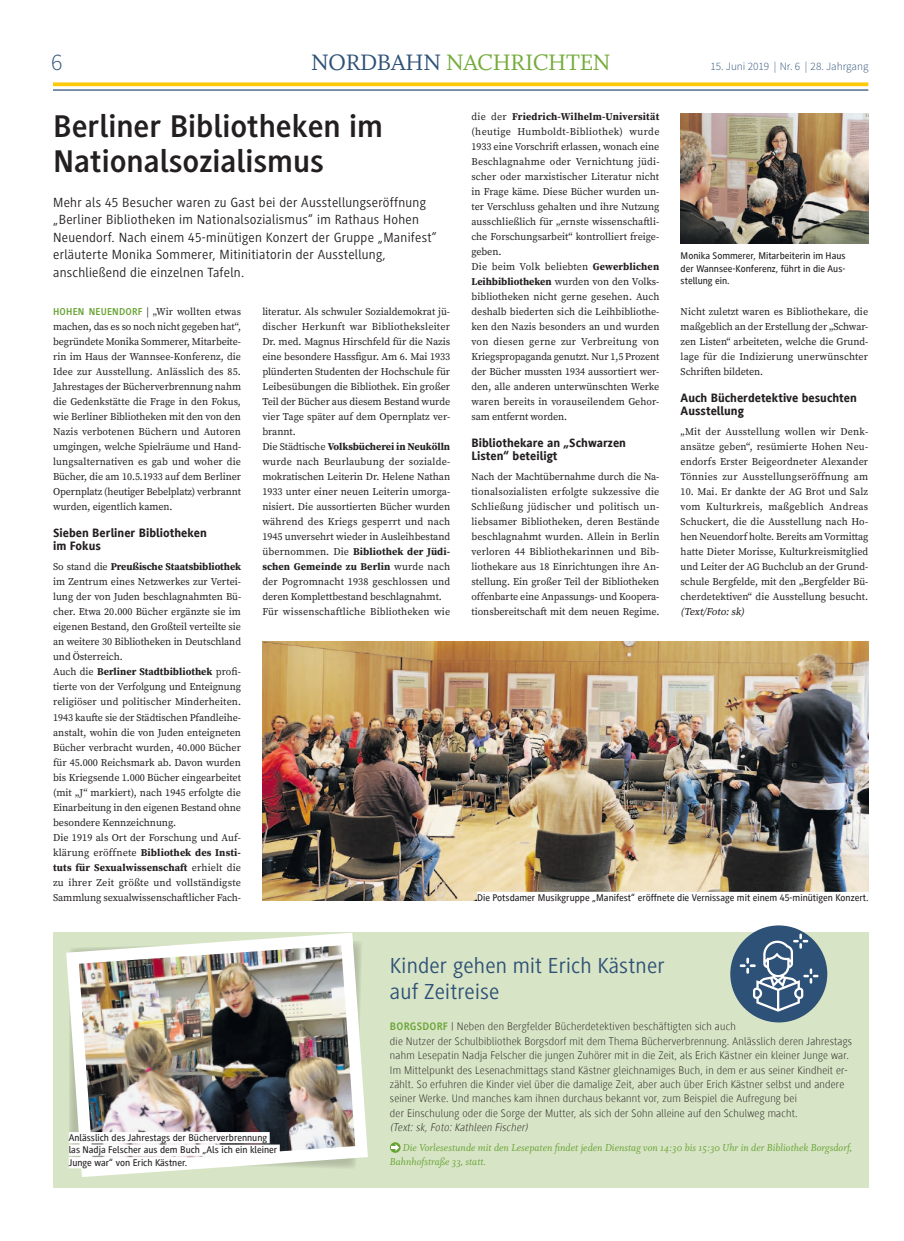
<style>
.page{position:relative;width:904px;height:1241px;background:#fff}
.page>*{position:absolute;margin:0;border:0;box-sizing:border-box;transform-origin:0 0}
.t1{font:700 32.5px/35px "Generis Sans Pro";color:#231f20}
.t2{font:25px "Whitman Roman LF";color:#74ab3a}
.t3{font:25px "Whitman Roman LF";color:#2e5177}
.t4{font:300 23.75px "Source Sans Pro";color:#2e5177}
.t5{font:22.5px/26.2px "Generis Sans Pro";letter-spacing:.01em;color:#2e5177}
.t6{font:13.75px/17.5px "Generis Sans Pro";letter-spacing:.02em;color:#231f20}
.t7{font:800 12.5px/13.5px "Generis Sans Com";color:#231f20}
.t8{font:100 11.25px/14.4px "Generis Sans Com";letter-spacing:.02em;color:#231f20}
.t9{font:11.25px/14.2px "Whitman Italic Os F";color:#68a335}
.t10{font:italic 100 11.25px "Generis Sans Com";color:#231f20}
.t11{font:300 11.25px "Source Sans Pro";color:#2e5177}
.t12{font:10.38px/15px "Source Serif Pro";letter-spacing:-.005em;color:#231f20;text-align:justify}
.t13{font:italic 10.38px "Source Serif Pro";color:#231f20}
.t14{font:500 10px/12px "Generis Sans Com";color:#231f20;text-align:justify}
.s1{font-family:"Generis Sans Pro";font-weight:700;color:#68a335}
.s2{font-weight:700}
</style>
<div class="page">
<svg style="left:53px;top:82px;width:815px;height:4px;background:#fecf24"></svg>
<hr style="left:53px;top:89px;width:815px;height:2px;background:#2e5177">
<div style="left:53px;top:932px;width:815px;height:255px;background:#d7e4c5"></div>
<img style="left:262px;top:641px;width:606px;height:259px">
<img style="left:680px;top:113px;width:188px;height:130px">
<div style="left:477px;top:891px;width:391px;height:11px;background:#fff"></div>
<img style="left:66px;top:932px;width:302px;height:245px">
<div style="left:730px;top:925px;width:97px;height:97px;background:#2e5177;border-radius:50%"></div>
<svg style="left:739px;top:933px;width:79px;height:78px"></svg>
<svg style="left:390px;top:1141px;width:10px;height:11px"></svg>
<svg style="left:391px;top:1143px;width:8px;height:7px"></svg>
<div style="left:69px;top:1131px;width:201px;height:12px;background:#fff"></div>
<div style="left:69px;top:1144px;width:211px;height:11px;background:#fff"></div>
<div style="left:69px;top:1156px;width:118px;height:12px;background:#fff"></div>
<h3 class="t4" style="left:51px;top:48px;width:13px">6</h3>
<h2 class="t3" style="left:311px;top:49px;width:35px">NORDBAHN</h2>
<h2 class="t2" style="left:446px;top:49px;width:33px">NACHRICHTEN</h2>
<p class="t11" style="left:710px;top:59px;width:160px">15. Juni 2019 | Nr. 6 | 28. Jahrgang</p>
<h1 class="t1" style="left:53px;top:109px;width:331px">Berliner Bibliotheken im -Nationalsozialismus</h1>
<p class="t6" style="left:53px;top:193px;width:385px">Mehr als 45 Besucher waren zu Gast bei der Ausstellungseröffnung „Berliner Bibliotheken im Nationalsozialismus“ im Rathaus Hohen Neuendorf. Nach einem 45-minütigen Konzert der Gruppe „Manifest“ erläuterte Monika Sommerer, Mitinitiatorin der Ausstellung, anschließend die einzelnen Tafeln.</p>
<p class="t12" style="left:53px;top:304px;width:189px"><span class="s1">H ohen N euendorf</span> | „Wir wollten etwas machen, das es so noch nicht gegeben hat“, begründete Monika Sommerer, Mitarbeite&shy;rin im Haus der Wannsee-Konferenz, die Idee zur Ausstellung. Anlässlich des 85.<br>Jahrestages der Bücherverbrennung nahm die Gedenkstätte die Frage in den Fokus, wie Berliner Bibliotheken mit den von den Nazis verbotenen Büchern und Autoren umgingen, welche Spielräume und Hand&shy;lungsalternativen es gab und woher die Bücher, die am 10.5.1933 auf dem Berliner Opernplatz (heutiger Bebelplatz) verbrannt wurden, eigentlich kamen.</p>
<p class="t7" style="left:53px;top:525px;width:155px">Sieben Berliner Bibliotheken im Fokus</p>
<p class="t12" style="left:53px;top:559px;width:189px;text-align:left">So stand die <span class="s2">Preußische Staatsbibliothek </span>im Zentrum eines Netzwerkes zur Vertei&shy;lung der von Juden beschlagnahmten Bü&shy;cher. Etwa 20.000 Bücher ergänzte sie im eigenen Bestand, den Großteil verteilte sie an weitere 30 Bibliotheken in Deutschland und Österreich.<br>Auch die <span class="s2">Berliner Stadtbibliothek</span> profi&shy;tierte von der Verfolgung und Enteignung religiöser und politischer Minderheiten.<br>1943 kaufte sie der Städtischen Pfandleihe&shy;anstalt, wohin die von Juden enteigneten Bücher verbracht wurden, 40.000 Bücher für 45.000 Reichsmark ab. Davon wurden bis Kriegsende 1.000 Bücher eingearbeitet (mit „J“ markiert), nach 1945 erfolgte die Einarbeitung in den eigenen Bestand ohne besondere Kennzeichnung.<br>Die 1919 als Ort der Forschung und Auf&shy;klärung eröffnete <span class="s2">Bibliothek des Insti&shy;tuts für Sexualwissenschaft</span> erhielt die zu ihrer Zeit größte und vollständigste Sammlung sexualwissenschaftlicher Fach-</p>
<p class="t12" style="left:262px;top:304px;width:189px;text-align:left">literatur. Als schwuler Sozialdemokrat jü&shy;discher Herkunft war Bibliotheksleiter Dr. med. Magnus Hirschfeld für die Nazis eine besondere Hassfigur. Am 6. Mai 1933 plünderten Studenten der Hochschule für Leibesübungen die Bibliothek. Ein großer Teil der Bücher aus diesem Bestand wurde vier Tage später auf dem Opernplatz ver&shy;brannt.<br>Die Städtische <span class="s2">Volksbücherei in Neukölln </span>wurde nach Beurlaubung der sozialde&shy;mokratischen Leiterin Dr. Helene Nathan 1933 unter einer neuen Leiterin umorga&shy;nisiert. Die aussortierten Bücher wurden während des Kriegs gesperrt und nach 1945 unversehrt wieder in Ausleihbestand übernommen. Die <span class="s2">Bibliothek der Jüdi&shy;schen Gemeinde zu Berlin</span> wurde nach der Pogromnacht 1938 geschlossen und deren Komplettbestand beschlagnahmt.<br>Für wissenschaftliche Bibliotheken wie</p>
<p class="t12" style="left:471px;top:109px;width:189px;text-align:left">die der <span class="s2">Friedrich-Wilhelm-Universität </span>(heutige Humboldt-Bibliothek) wurde 1933 eine Vorschrift erlassen, wonach eine Beschlagnahme oder Vernichtung jüdi&shy;scher oder marxistischer Literatur nicht in Frage käme. Diese Bücher wurden un&shy;ter Verschluss gehalten und ihre Nutzung ausschließlich für „ernste wissenschaftli&shy;che Forschungsarbeit“ kontrolliert freige&shy;geben.<br>Die beim Volk beliebten <span class="s2">Gewerblichen Leihbibliotheken</span> wurden von den Volks&shy;bibliotheken nicht gerne gesehen. Auch deshalb biederten sich die Leihbibliothe&shy;ken den Nazis besonders an und wurden von diesen gerne zur Verbreitung von Kriegspropaganda genutzt. Nur 1,5 Prozent der Bücher mussten 1934 aussortiert wer&shy;den, alle anderen unterwünschten Werke waren bereits in vorauseilendem Gehor&shy;sam entfernt worden.</p>
<p class="t7" style="left:471px;top:435px;width:156px">Bibliothekare an „Schwarzen -Listen“ beteiligt</p>
<p class="t12" style="left:471px;top:469px;width:189px">Nach der Machtübernahme durch die Na&shy;tionalsozialisten erfolgte sukzessive die Schließung jüdischer und politisch un&shy;liebsamer Bibliotheken, deren Bestände beschlagnahmt wurden. Allein in Berlin verloren 44 Bibliothekarinnen und Bib&shy;liothekare aus 18 Einrichtungen ihre An&shy;stellung. Ein großer Teil der Bibliotheken offenbarte eine Anpassungs- und Koopera&shy;tionsbereitschaft mit dem neuen Regime.</p>
<p class="t14" style="left:680px;top:250px;width:166px">Monika Sommerer, Mitarbeiterin im Haus der Wannsee-Konferenz, führt in die Aus&shy;stellung ein.</p>
<p class="t12" style="left:680px;top:304px;width:189px">Nicht zuletzt waren es Bibliothekare, die maßgeblich an der Erstellung der „Schwar&shy;zen Listen“ arbeiteten, welche die Grund&shy;lage für die Indizierung unerwünschter Schriften bildeten.</p>
<p class="t7" style="left:680px;top:390px;width:178px">Auch Bücherdetektive besuchten<br>Ausstellung</p>
<p class="t12" style="left:680px;top:424px;width:189px">„Mit der Ausstellung wollen wir Denk&shy;ansätze geben“, resümierte Hohen Neu&shy;endorfs Erster Beigeordneter Alexander Tönnies zur Ausstellungseröffnung am</p>
<p class="t12" style="left:680px;top:484px;width:189px">10. Mai. Er dankte der AG Brot und Salz vom Kulturkreis, maßgeblich Andreas Schuckert, die die Ausstellung nach Ho&shy;hen Neuendorf holte. Bereits am Vormittag hatte Dieter Morisse, Kulturkreismitglied und Leiter der AG Buchclub an der Grund&shy;schule Bergfelde, mit den „Bergfelder Bü&shy;cherdetektiven“ die Ausstellung besucht.</p>
<p class="t13" style="left:680px;top:605px;width:67px">(Text/Foto:sk)</p>
<p class="t14" style="left:477px;top:891px;width:393px">Die Potsdamer Musikgruppe „Manifest“ eröffnete die Vernissage mit einem 45-minütigen Konzert.</p>
<p class="t14" style="left:69px;top:1131px;width:210px;line-height:12.5px;text-align:left">Anlässlich des Jahrestags der Bücherverbrennung las Nadja Felscher aus dem Buch „Als ich ein kleiner<br>Junge war“ von Erich Kästner.</p>
<h3 class="t5" style="left:390px;top:952px;width:276px">Kinder gehen mit Erich Kästner auf Zeitreise</h3>
<p class="t8" style="left:390px;top:1019px;width:463px"><span class="s1">Borgsdorf</span> | Neben den Bergfelder Bücherdetektiven beschäftigten sich auch<br>die Nutzer der Schulbibliothek Borgsdorf mit dem Thema Bücherverbrennung. Anlässlich deren Jahrestags nahm Lesepatin Nadja Felscher die jungen Zuhörer mit in die Zeit, als Erich Kästner ein kleiner Junge war.<br>Im Mittelpunkt des Lesenachmittags stand Kästner gleichnamiges Buch, in dem er aus seiner Kindheit er&shy;zählt. So erfuhren die Kinder viel über die damalige Zeit, aber auch über Erich Kästner selbst und andere seiner Werke. Und manches kam ihnen durchaus bekannt vor, zum Beispiel die Aufregung bei<br>der Einschulung oder die Sorge der Mutter, als sich der Sohn alleine auf den Schulweg macht.</p>
<p class="t10" style="left:390px;top:1120px;width:142px">(Text: sk, Foto: Kathleen Fischer)</p>
<p class="t9" style="left:390px;top:1140px;width:463px;text-indent:13px">Die Vorlesestunde mit den Lesepaten findet jeden Dienstag von 14:30 bis 15:30 Uhr in der Bibliothek Borgsdorf,<br>Bahnhofstraße 33, statt.</p>
</div>
